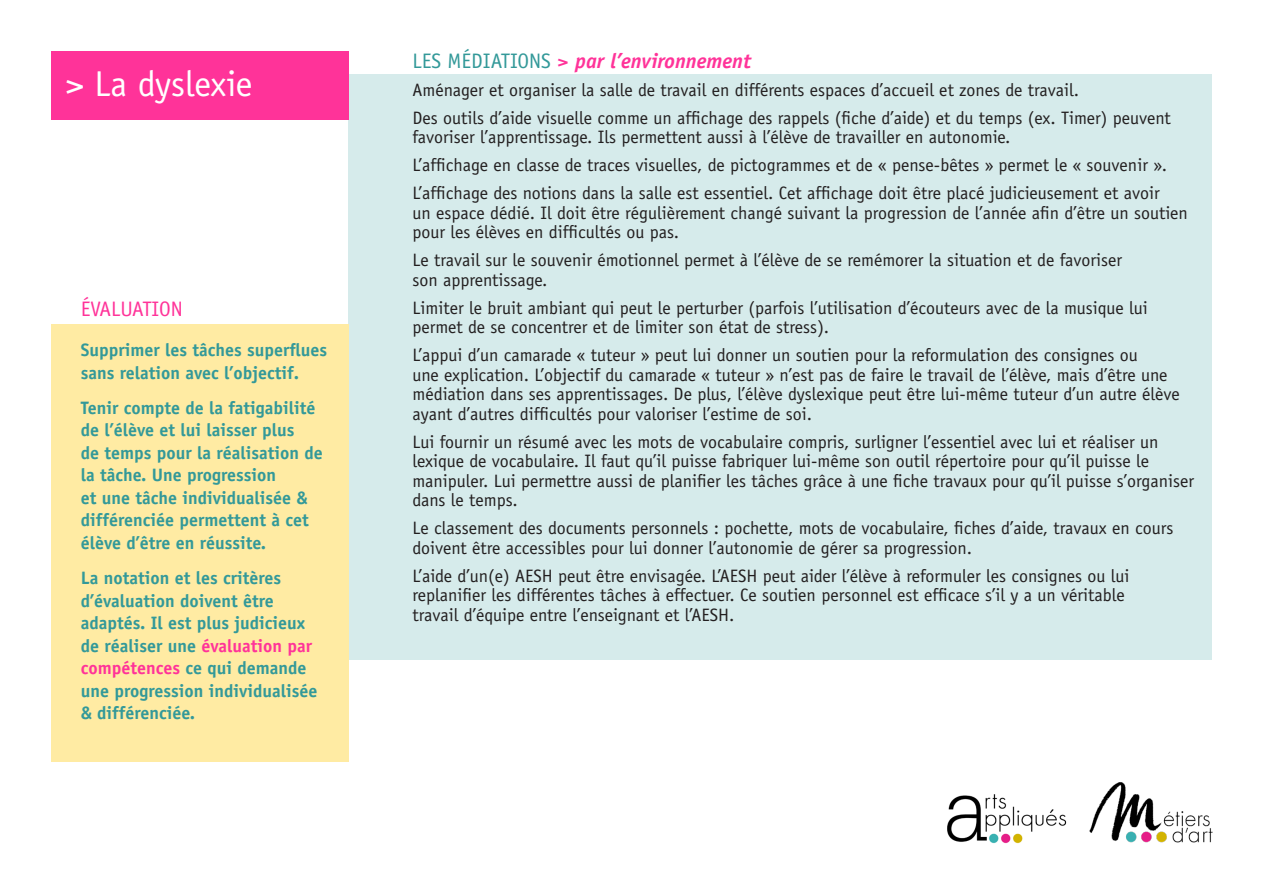
<style>
.page{position:relative;width:1263px;height:893px;background:#fff}
.page>*{position:absolute;margin:0;border:0;box-sizing:border-box;transform-origin:0 0}
.t1{font:36px "Officina Sans";color:#fff}
.t2{font:italic 700 21px "Officina Sans";color:#f39}
.t3{font:21px "Officina Sans";color:#f39}
.t4{font:18px/19.5px "Officina Sans";color:#231f20}
.t5{font:700 18px/22.5px "Officina Sans";color:#399}
.s1{color:#f39}
.s2{font-weight:400;font-style:normal;color:#399}
</style>
<div class="page">
<img style="left:1089px;top:782px;width:124px;height:61px">
<img style="left:947px;top:794px;width:120px;height:49px">
<div style="left:349px;top:74px;width:863px;height:585px;background:#d6ebeb"></div>
<div style="left:51px;top:51px;width:298px;height:68px;background:#f39"></div>
<div style="left:51px;top:324px;width:298px;height:438px;background:#ffeba3"></div>
<p class="t1" style="left:66px;top:63px;width:188px">&gt; La dyslexie</p>
<p class="t3" style="left:81px;top:296px;width:103px">ÉVALUATION</p>
<p class="t5" style="left:81px;top:338px;width:248px">Supprimer les tâches superflues sans relation avec l’objectif.</p>
<p class="t5" style="left:81px;top:396px;width:243px">Tenir compte de la fatigabilité de l’élève et lui laisser plus<br>de temps pour la réalisation de la tâche. Une progression<br>et une tâche individualisée &amp; différenciée permettent à cet élève d’être en réussite.</p>
<p class="t5" style="left:81px;top:566px;width:238px">La notation et les critères d’évaluation doivent être adaptés. Il est plus judicieux de réaliser une <span class="s1">évaluation par compétences</span> ce qui demande une progression individualisée &amp; différenciée.</p>
<p class="t2" style="left:412px;top:48px;width:340px"><span class="s2">LES MÉDIATIONS</span> &gt; par l’environnement</p>
<p class="t4" style="left:412px;top:80px;width:668px">Aménager et organiser la salle de travail en différents espaces d’accueil et zones de travail.</p>
<p class="t4" style="left:412px;top:108px;width:760px">Des outils d’aide visuelle comme un affichage des rappels (fiche d’aide) et du temps (ex. Timer) peuvent favoriser l’apprentissage. Ils permettent aussi à l’élève de travailler en autonomie.</p>
<p class="t4" style="left:412px;top:155px;width:756px">L’affichage en classe de traces visuelles, de pictogrammes et de « pense-bêtes » permet le « souvenir ».</p>
<p class="t4" style="left:412px;top:183px;width:777px">L’affichage des notions dans la salle est essentiel. Cet affichage doit être placé judicieusement et avoir<br>un espace dédié. Il doit être régulièrement changé suivant la progression de l’année afin d’être un soutien pour les élèves en difficultés ou pas.</p>
<p class="t4" style="left:412px;top:250px;width:711px">Le travail sur le souvenir émotionnel permet à l’élève de se remémorer la situation et de favoriser son apprentissage.</p>
<p class="t4" style="left:412px;top:298px;width:737px">Limiter le bruit ambiant qui peut le perturber (parfois l’utilisation d’écouteurs avec de la musique lui permet de se concentrer et de limiter son état de stress).</p>
<p class="t4" style="left:412px;top:345px;width:769px">L’appui d’un camarade « tuteur » peut lui donner un soutien pour la reformulation des consignes ou<br>une explication. L’objectif du camarade « tuteur » n’est pas de faire le travail de l’élève, mais d’être une médiation dans ses apprentissages. De plus, l’élève dyslexique peut être lui-même tuteur d’un autre élève ayant d’autres difficultés pour valoriser l’estime de soi.</p>
<p class="t4" style="left:412px;top:432px;width:783px">Lui fournir un résumé avec les mots de vocabulaire compris, surligner l’essentiel avec lui et réaliser un lexique de vocabulaire. Il faut qu’il puisse fabriquer lui-même son outil répertoire pour qu’il puisse le manipuler. Lui permettre aussi de planifier les tâches grâce à une fiche travaux pour qu’il puisse s’organiser dans le temps.</p>
<p class="t4" style="left:412px;top:518px;width:762px">Le classement des documents personnels : pochette, mots de vocabulaire, fiches d’aide, travaux en cours doivent être accessibles pour lui donner l’autonomie de gérer sa progression.</p>
<p class="t4" style="left:412px;top:566px;width:718px">L’aide d’un(e) AESH peut être envisagée. L’AESH peut aider l’élève à reformuler les consignes ou lui replanifier les différentes tâches à effectuer. Ce soutien personnel est efficace s’il y a un véritable travail d’équipe entre l’enseignant et l’AESH.</p>
</div>
